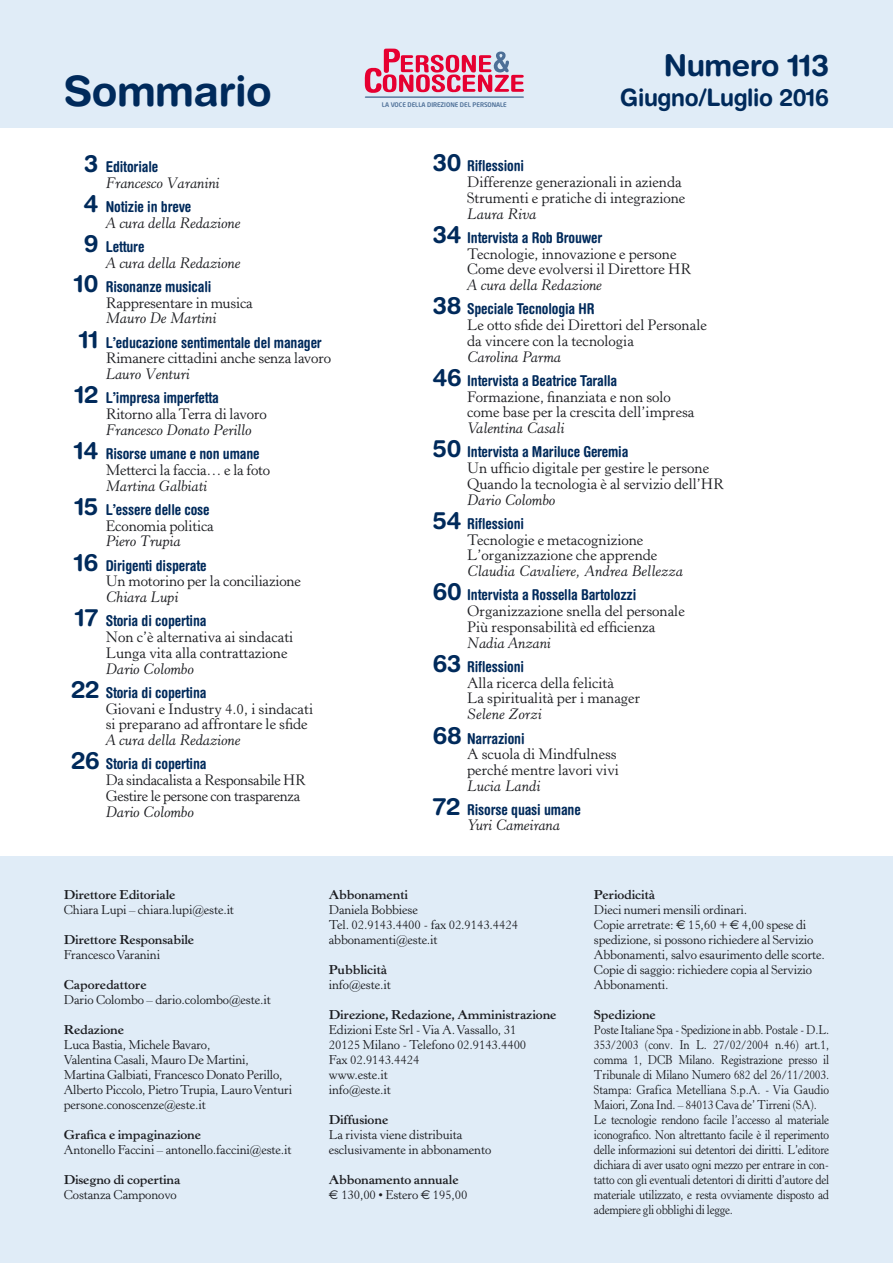
<style>
.page{position:relative;width:893px;height:1263px;background:#fff}
.page>*{position:absolute;margin:0;border:0;box-sizing:border-box;transform-origin:0 0}
.t1{font:700 42px "Helvetica Rounded LT Std";letter-spacing:-.015em;color:#002a5b}
.t2{font:700 30px "Helvetica Rounded LT Std";letter-spacing:-.015em;color:#002a5b}
.t3{font:700 24px "Helvetica Rounded LT Std";letter-spacing:-.015em;color:#002a5b;scale:.95 1}
.t4{font:15px/15.8px "Horley Old Style MT Std";color:#1b1c20}
.t5{font:700 condensed 15px "Helvetica Rounded LT Std";letter-spacing:-.01em;color:#002a5b}
.t6{font:italic 15px "Horley Old Style MT Std";letter-spacing:-.01em;color:#1b1c20}
.t7{font:15px/15.8px "Horley Old Style MT Std";letter-spacing:-.02em;color:#1b1c20}
.t8{font:12.75px/15px "Horley Old Style MT Std";letter-spacing:-.015em;color:#1b1c20}
.t9{font:12.75px/15px "Horley Old Style MT Std";letter-spacing:-.015em;color:#1b1c20;scale:.9 1}
.t10{font:700 12.75px "Horley Old Style MT Std";letter-spacing:-.01em;color:#1b1c20}
.t11{font:500 6.3px "Neo Sans Std";letter-spacing:-.005em;color:#4d6f97}
.s1{font-stretch:normal;font-size:24px}
.s2{font-weight:700}
.s3{font-family:"Euro Sans Std"}
</style>
<div class="page">
<div style="left:0;top:857px;width:893px;height:406px;background:#e0ecf7"></div>
<div style="left:0;top:0;width:893px;height:128px;background:#e0ecf7"></div>
<svg style="left:365px;top:49px;width:159px;height:49px"></svg>
<h1 class="t1" style="left:64px;top:66px;width:209px">Sommario</h1>
<p class="t5" style="left:84px;top:157px;width:75px"><span class="s1">3</span> Editoriale</p>
<p class="t6" style="left:106px;top:173px;width:115px">Francesco Varanini</p>
<p class="t5" style="left:84px;top:197px;width:109px"><span class="s1">4</span> Notizie in breve</p>
<p class="t6" style="left:106px;top:213px;width:136px">A cura della Redazione</p>
<p class="t5" style="left:84px;top:237px;width:62px"><span class="s1">9</span> Letture</p>
<p class="t6" style="left:106px;top:253px;width:136px">A cura della Redazione</p>
<p class="t5" style="left:74px;top:277px;width:139px"><span class="s1">10</span> Risonanze musicali</p>
<p class="t4" style="left:106px;top:295px;width:149px">Rappresentare in musica</p>
<p class="t6" style="left:106px;top:309px;width:112px">Mauro De Martini</p>
<p class="t5" style="left:79px;top:333px;width:244px"><span class="s1">11</span> L’educazione sentimentale del manager</p>
<p class="t4" style="left:106px;top:351px;width:227px">Rimanere cittadini anche senza lavoro</p>
<p class="t6" style="left:106px;top:365px;width:86px">Lauro Venturi</p>
<p class="t5" style="left:75px;top:389px;width:146px"><span class="s1">12</span> L’impresa imperfetta</p>
<p class="t4" style="left:106px;top:406px;width:162px">Ritorno alla Terra di lavoro</p>
<p class="t6" style="left:106px;top:420px;width:147px">Francesco Donato Perillo</p>
<p class="t5" style="left:74px;top:445px;width:187px"><span class="s1">14</span> Risorse umane e non umane</p>
<p class="t4" style="left:106px;top:462px;width:166px">Metterci la faccia… e la foto</p>
<p class="t6" style="left:106px;top:476px;width:103px">Martina Galbiati</p>
<p class="t5" style="left:75px;top:500px;width:136px"><span class="s1">15</span> L’essere delle cose</p>
<p class="t4" style="left:106px;top:518px;width:110px">Economia politica</p>
<p class="t6" style="left:106px;top:532px;width:77px">Piero Trupia</p>
<p class="t5" style="left:74px;top:556px;width:134px"><span class="s1">16</span> Dirigenti disperate</p>
<p class="t4" style="left:106px;top:574px;width:197px">Un motorino per la conciliazione</p>
<p class="t6" style="left:106px;top:588px;width:74px">Chiara Lupi</p>
<p class="t5" style="left:75px;top:612px;width:133px"><span class="s1">17</span> Storia di copertina</p>
<p class="t4" style="left:106px;top:629px;width:189px">Non c’è alternativa ai sindacati<br>Lunga vita alla contrattazione</p>
<p class="t6" style="left:106px;top:659px;width:90px">Dario Colombo</p>
<p class="t5" style="left:71px;top:683px;width:137px"><span class="s1">22</span> Storia di copertina</p>
<p class="t4" style="left:106px;top:701px;width:209px">Giovani e Industry 4.0, i sindacati si preparano ad affrontare le sfide</p>
<p class="t6" style="left:106px;top:731px;width:136px">A cura della Redazione</p>
<p class="t5" style="left:71px;top:755px;width:137px"><span class="s1">26</span> Storia di copertina</p>
<p class="t7" style="left:106px;top:772px;width:201px">Da sindacalista a Responsabile HR<br>Gestire le persone con trasparenza</p>
<p class="t6" style="left:106px;top:802px;width:90px">Dario Colombo</p>
<p class="t11" style="left:382px;top:100px;width:127px">LA VOCE DELLA DIREZIONE DEL PERSONALE</p>
<h2 class="t2" style="left:664px;top:47px;width:167px">Numero 113</h2>
<h3 class="t3" style="left:620px;top:83px;width:222px">Giugno/Luglio 2016</h3>
<p class="t5" style="left:433px;top:157px;width:93px"><span class="s1">30</span> Riflessioni</p>
<p class="t4" style="left:467px;top:174px;width:220px">Differenze generazionali in azienda<br>Strumenti e pratiche di integrazione</p>
<p class="t6" style="left:467px;top:204px;width:71px">Laura Riva</p>
<p class="t5" style="left:433px;top:228px;width:171px"><span class="s1">34</span> Intervista a Rob Brouwer</p>
<p class="t4" style="left:467px;top:246px;width:226px">Tecnologie, innovazione e persone<br>Come deve evolversi il Direttore HR</p>
<p class="t6" style="left:467px;top:276px;width:136px">A cura della Redazione</p>
<p class="t5" style="left:433px;top:300px;width:163px"><span class="s1">38</span> Speciale Tecnologia HR</p>
<p class="t4" style="left:467px;top:317px;width:241px">Le otto sfide dei Direttori del Personale da vincere con la tecnologia</p>
<p class="t6" style="left:467px;top:347px;width:96px">Carolina Parma</p>
<p class="t5" style="left:433px;top:371px;width:186px"><span class="s1">46</span> Intervista a Beatrice Taralla</p>
<p class="t4" style="left:467px;top:389px;width:229px">Formazione, finanziata e non solo come base per la crescita dell’impresa</p>
<p class="t6" style="left:467px;top:419px;width:99px">Valentina Casali</p>
<p class="t5" style="left:433px;top:443px;width:197px"><span class="s1">50</span> Intervista a Mariluce Geremia</p>
<p class="t4" style="left:467px;top:461px;width:258px">Un ufficio digitale per gestire le persone<br>Quando la tecnologia è al servizio dell’HR</p>
<p class="t6" style="left:467px;top:490px;width:90px">Dario Colombo</p>
<p class="t5" style="left:433px;top:514px;width:93px"><span class="s1">54</span> Riflessioni</p>
<p class="t4" style="left:467px;top:532px;width:192px">Tecnologie e metacognizione<br>L’organizzazione che apprende</p>
<p class="t6" style="left:467px;top:562px;width:218px">Claudia Cavaliere, Andrea Bellezza</p>
<p class="t5" style="left:433px;top:586px;width:205px"><span class="s1">60</span> Intervista a Rossella Bartolozzi</p>
<p class="t4" style="left:467px;top:604px;width:219px">Organizzazione snella del personale<br>Più responsabilità ed efficienza</p>
<p class="t6" style="left:467px;top:633px;width:85px">Nadia Anzani</p>
<p class="t5" style="left:433px;top:657px;width:93px"><span class="s1">63</span> Riflessioni</p>
<p class="t4" style="left:467px;top:675px;width:175px">Alla ricerca della felicità<br>La spiritualità per i manager</p>
<p class="t6" style="left:467px;top:705px;width:76px">Selene Zorzi</p>
<p class="t5" style="left:433px;top:729px;width:93px"><span class="s1">68</span> Narrazioni</p>
<p class="t4" style="left:467px;top:747px;width:153px">A scuola di Mindfulness perché mentre lavori vivi</p>
<p class="t6" style="left:467px;top:776px;width:75px">Lucia Landi</p>
<p class="t5" style="left:433px;top:800px;width:150px"><span class="s1">72</span> Risorse quasi umane</p>
<p class="t6" style="left:467px;top:816px;width:94px">Yuri Cameirana</p>
<p class="t10" style="left:64px;top:887px;width:113px">Direttore Editoriale</p>
<p class="t8" style="left:64px;top:903px;width:172px">Chiara Lupi – chiara.lupi@este.it</p>
<p class="t10" style="left:64px;top:932px;width:132px">Direttore Responsabile</p>
<p class="t8" style="left:64px;top:948px;width:98px">Francesco Varanini</p>
<p class="t10" style="left:64px;top:977px;width:84px">Caporedattore</p>
<p class="t8" style="left:64px;top:993px;width:209px">Dario Colombo – dario.colombo@este.it</p>
<p class="t10" style="left:64px;top:1022px;width:62px">Redazione</p>
<p class="t8" style="left:64px;top:1038px;width:230px">Luca Bastia, Michele Bavaro,<br>Valentina Casali, Mauro De Martini, Martina Galbiati, Francesco Donato Perillo, Alberto Piccolo, Pietro Trupia, Lauro Venturi persone.conoscenze@este.it</p>
<p class="t10" style="left:64px;top:1127px;width:139px">Grafica e impaginazione</p>
<p class="t8" style="left:64px;top:1143px;width:229px">Antonello Faccini – antonello.faccini@este.it</p>
<p class="t10" style="left:64px;top:1172px;width:118px">Disegno di copertina</p>
<p class="t8" style="left:64px;top:1188px;width:115px">Costanza Camponovo</p>
<p class="t10" style="left:329px;top:887px;width:81px">Abbonamenti</p>
<p class="t8" style="left:329px;top:903px;width:191px">Daniela Bobbiese<br>Tel. 02.9143.4400 - fax 02.9143.4424 abbonamenti@este.it</p>
<p class="t10" style="left:329px;top:962px;width:60px">Pubblicità</p>
<p class="t8" style="left:329px;top:978px;width:63px">info@este.it</p>
<p class="t10" style="left:329px;top:1007px;width:229px">Direzione, Redazione, Amministrazione</p>
<p class="t8" style="left:329px;top:1023px;width:199px">Edizioni Este Srl - Via A. Vassallo, 31<br>20125 Milano - Telefono 02.9143.4400<br>Fax 02.9143.4424<br>www.este.it<br>info@este.it</p>
<p class="t10" style="left:329px;top:1112px;width:61px">Diffusione</p>
<p class="t8" style="left:329px;top:1128px;width:164px">La rivista viene distribuita esclusivamente in abbonamento</p>
<p class="t8" style="left:329px;top:1173px;width:140px"><span class="s2">Abbonamento annuale </span><span class="s3">€</span> 130,00 • Estero <span class="s3">€</span> 195,00</p>
<p class="t10" style="left:594px;top:887px;width:63px">Periodicità</p>
<p class="t8" style="left:594px;top:903px;width:233px">Dieci numeri mensili ordinari.<br>Copie arretrate: <span class="s3">€</span> 15,60 + <span class="s3">€</span> 4,00 spese di spedizione, si possono richiedere al Servizio Abbonamenti, salvo esaurimento delle scorte.<br>Copie di saggio: richiedere copia al Servizio Abbonamenti.</p>
<p class="t10" style="left:594px;top:1006px;width:63px">Spedizione</p>
<p class="t9" style="left:594px;top:1023px;width:263px">Poste Italiane Spa - Spedizione in abb. Postale - D.L.<br>353/2003 (conv. In L. 27/02/2004 n.46) art.1, comma 1, DCB Milano. Registrazione presso il Tribunale di Milano Numero 682 del 26/11/2003.<br>Stampa: Grafica Metelliana S.p.A. - Via Gaudio Maiori, Zona Ind. – 84013 Cava de’ Tirreni (SA).<br>Le tecnologie rendono facile l’accesso al materiale iconografico. Non altrettanto facile è il reperimento delle informazioni sui detentori dei diritti. L’editore dichiara di aver usato ogni mezzo per entrare in con&shy;tatto con gli eventuali detentori di diritti d’autore del materiale utilizzato, e resta ovviamente disposto ad adempiere gli obblighi di legge.</p>
</div>
